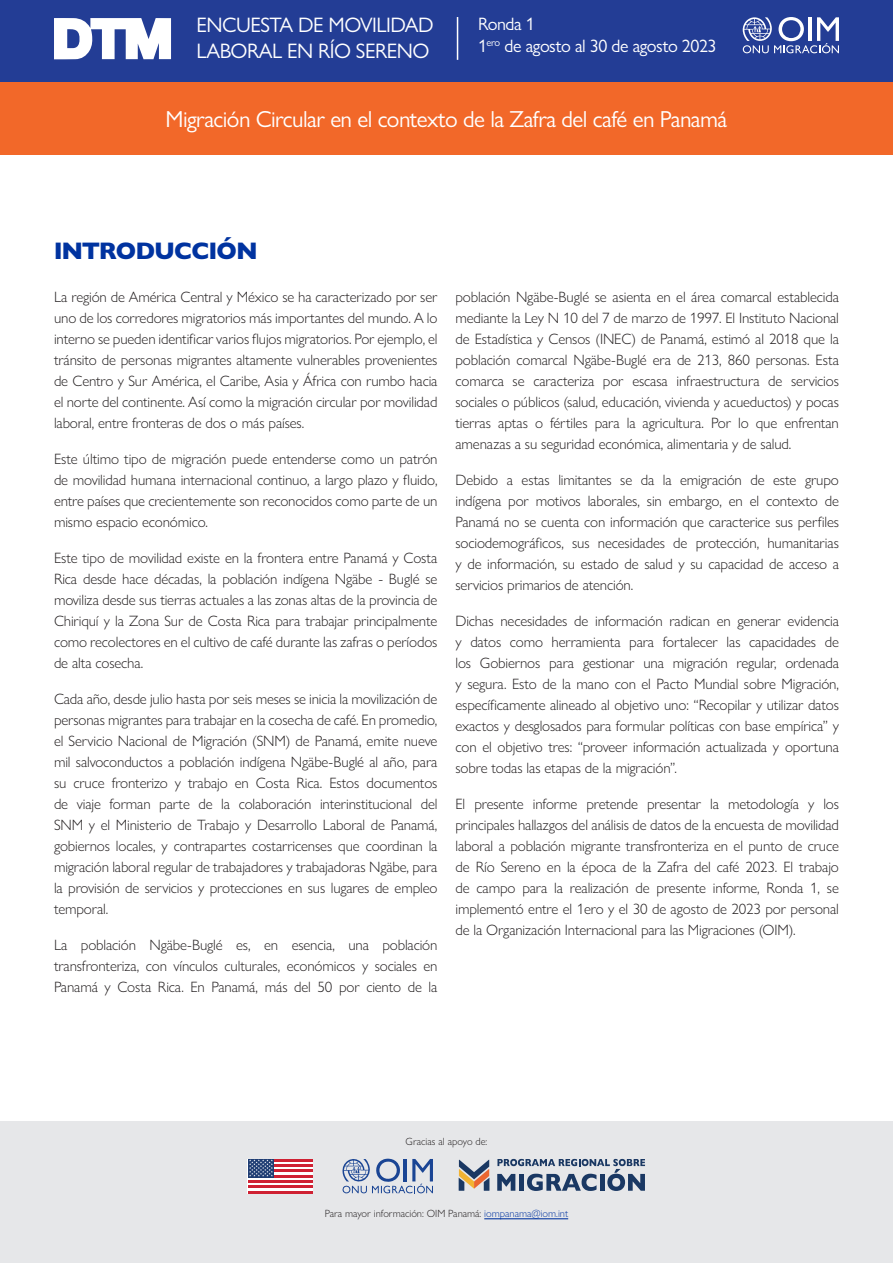
<style>
.page{position:relative;width:893px;height:1263px;background:#fff}
.page>*{position:absolute;margin:0;border:0;box-sizing:border-box;transform-origin:0 0}
.Titulo{font:800 24px "Gill Sans Nova";letter-spacing:-.025em;color:#0033a0}
.t1{font:23.25px "Gill Sans Nova";letter-spacing:-.025em;color:#fff}
.t2{font:21px/25.2px "Gill Sans Nova";letter-spacing:-.025em;color:#fff}
.t3{font:18px/21.6px "Gill Sans Nova";letter-spacing:-.025em;color:#fff}
.t4{font:300 15px/21px "Gill Sans Nova";letter-spacing:-.01em;color:#231f20;text-align:justify}
.t5{font:300 10.5px "Gill Sans Nova";color:#231f20}
.s1{color:#0033a0}
</style>
<div class="page">
<div style="left:0;top:1121px;width:893px;height:142px;background:#e6e7e9"></div>
<div style="left:0;top:0;width:893px;height:82px;background:#233d95"></div>
<svg style="left:743px;top:17px;width:96px;height:36px"></svg>
<hr style="left:457px;top:17px;width:1px;height:43px;background:#fff">
<hr style="left:484px;top:1218px;width:84px;height:1px;background:#0033a0">
<svg style="left:54px;top:18px;width:117px;height:41px"></svg>
<div style="left:248px;top:1159px;width:65px;height:34px;background:#fff"></div>
<hr style="left:248px;top:1159px;width:65px;height:2px;background:#cf2133">
<hr style="left:248px;top:1164px;width:65px;height:3px;background:#cf2133">
<hr style="left:248px;top:1169px;width:65px;height:3px;background:#cf2133">
<hr style="left:248px;top:1175px;width:65px;height:2px;background:#cf2133">
<hr style="left:248px;top:1180px;width:65px;height:3px;background:#cf2133">
<hr style="left:248px;top:1185px;width:65px;height:3px;background:#cf2133">
<hr style="left:248px;top:1191px;width:65px;height:2px;background:#cf2133">
<svg style="left:248px;top:1159px;width:26px;height:18px"></svg>
<svg style="left:249px;top:1159px;width:24px;height:17px"></svg>
<svg style="left:342px;top:1158px;width:91px;height:36px"></svg>
<svg style="left:497px;top:1159px;width:148px;height:32px"></svg>
<svg style="left:459px;top:1169px;width:30px;height:22px"></svg>
<svg style="left:459px;top:1159px;width:30px;height:8px"></svg>
<div style="left:0;top:82px;width:893px;height:72px;background:#f26829"></div>
<h3 class="t2" style="left:196px;top:12px;width:239px">ENCUESTA DE MOVILIDAD<br>LABORAL EN RÍO SERENO</h3>
<p class="t3" style="left:478px;top:13px;width:240px">Ronda 1<br>1<sup>ero</sup> de agosto al 30 de agosto 2023</p>
<p class="t1" style="left:166px;top:105px;width:563px">Migración Circular en el contexto de la Zafra del café en Panamá</p>
<p class="Titulo" style="left:54px;top:236px;width:205px">INTRODUCCIÓN</p>
<p class="t4" style="left:54px;top:287px;width:385px">La región de América Central y México se ha caracterizado por ser uno de los corredores migratorios más importantes del mundo. A lo interno se pueden identificar varios flujos migratorios. Por ejemplo, el tránsito de personas migrantes altamente vulnerables provenientes de Centro y Sur América, el Caribe, Asia y África con rumbo hacia el norte del continente. Así como la migración circular por movilidad laboral, entre fronteras de dos o más países.</p>
<p class="t4" style="left:54px;top:449px;width:385px">Este último tipo de migración puede entenderse como un patrón de movilidad humana internacional continuo, a largo plazo y fluido, entre países que crecientemente son reconocidos como parte de un mismo espacio económico.</p>
<p class="t4" style="left:54px;top:548px;width:385px">Este tipo de movilidad existe en la frontera entre Panamá y Costa Rica desde hace décadas, la población indígena Ngäbe - Buglé se moviliza desde sus tierras actuales a las zonas altas de la provincia de Chiriquí y la Zona Sur de Costa Rica para trabajar principalmente como recolectores en el cultivo de café durante las zafras o períodos de alta cosecha.</p>
<p class="t4" style="left:54px;top:689px;width:385px">Cada año, desde julio hasta por seis meses se inicia la movilización de personas migrantes para trabajar en la cosecha de café. En promedio, el Servicio Nacional de Migración (SNM) de Panamá, emite nueve mil salvoconductos a población indígena Ngäbe-Buglé al año, para su cruce fronterizo y trabajo en Costa Rica. Estos documentos de viaje forman parte de la colaboración interinstitucional del SNM y el Ministerio de Trabajo y Desarrollo Laboral de Panamá, gobiernos locales, y contrapartes costarricenses que coordinan la migración laboral regular de trabajadores y trabajadoras Ngäbe, para la provisión de servicios y protecciones en sus lugares de empleo temporal.</p>
<p class="t4" style="left:54px;top:935px;width:385px">La población Ngäbe-Buglé es, en esencia, una población transfronteriza, con vínculos culturales, económicos y sociales en Panamá y Costa Rica. En Panamá, más del 50 por ciento de la</p>
<p class="t4" style="left:455px;top:287px;width:385px">población Ngäbe-Buglé se asienta en el área comarcal establecida mediante la Ley N 10 del 7 de marzo de 1997. El Instituto Nacional de Estadística y Censos (INEC) de Panamá, estimó al 2018 que la población comarcal Ngäbe-Buglé era de 213, 860 personas. Esta comarca se caracteriza por escasa infraestructura de servicios sociales o públicos (salud, educación, vivienda y acueductos) y pocas tierras aptas o fértiles para la agricultura. Por lo que enfrentan amenazas a su seguridad económica, alimentaria y de salud.</p>
<p class="t4" style="left:455px;top:470px;width:385px">Debido a estas limitantes se da la emigración de este grupo indígena por motivos laborales, sin embargo, en el contexto de Panamá no se cuenta con información que caracterice sus perfiles sociodemográficos, sus necesidades de protección, humanitarias y de información, su estado de salud y su capacidad de acceso a servicios primarios de atención.</p>
<p class="t4" style="left:455px;top:611px;width:385px">Dichas necesidades de información radican en generar evidencia y datos como herramienta para fortalecer las capacidades de los Gobiernos para gestionar una migración regular, ordenada y segura. Esto de la mano con el Pacto Mundial sobre Migración, específicamente alineado al objetivo uno: “Recopilar y utilizar datos exactos y desglosados para formular políticas con base empírica” y con el objetivo tres: “proveer información actualizada y oportuna sobre todas las etapas de la migración”.</p>
<p class="t4" style="left:455px;top:794px;width:385px">El presente informe pretende presentar la metodología y los principales hallazgos del análisis de datos de la encuesta de movilidad laboral a población migrante transfronteriza en el punto de cruce de Río Sereno en la época de la Zafra del café 2023. El trabajo de campo para la realización de presente informe, Ronda 1, se implementó entre el 1ero y el 30 de agosto de 2023 por personal de la Organización Internacional para las Migraciones (OIM).</p>
<p class="t5" style="left:406px;top:1135px;width:83px">Gracias al apoyo de:</p>
<p class="t5" style="left:325px;top:1207px;width:245px">Para mayor información: OIM Panamá: <span class="s1">iompanama@iom.int</span></p>
</div>
